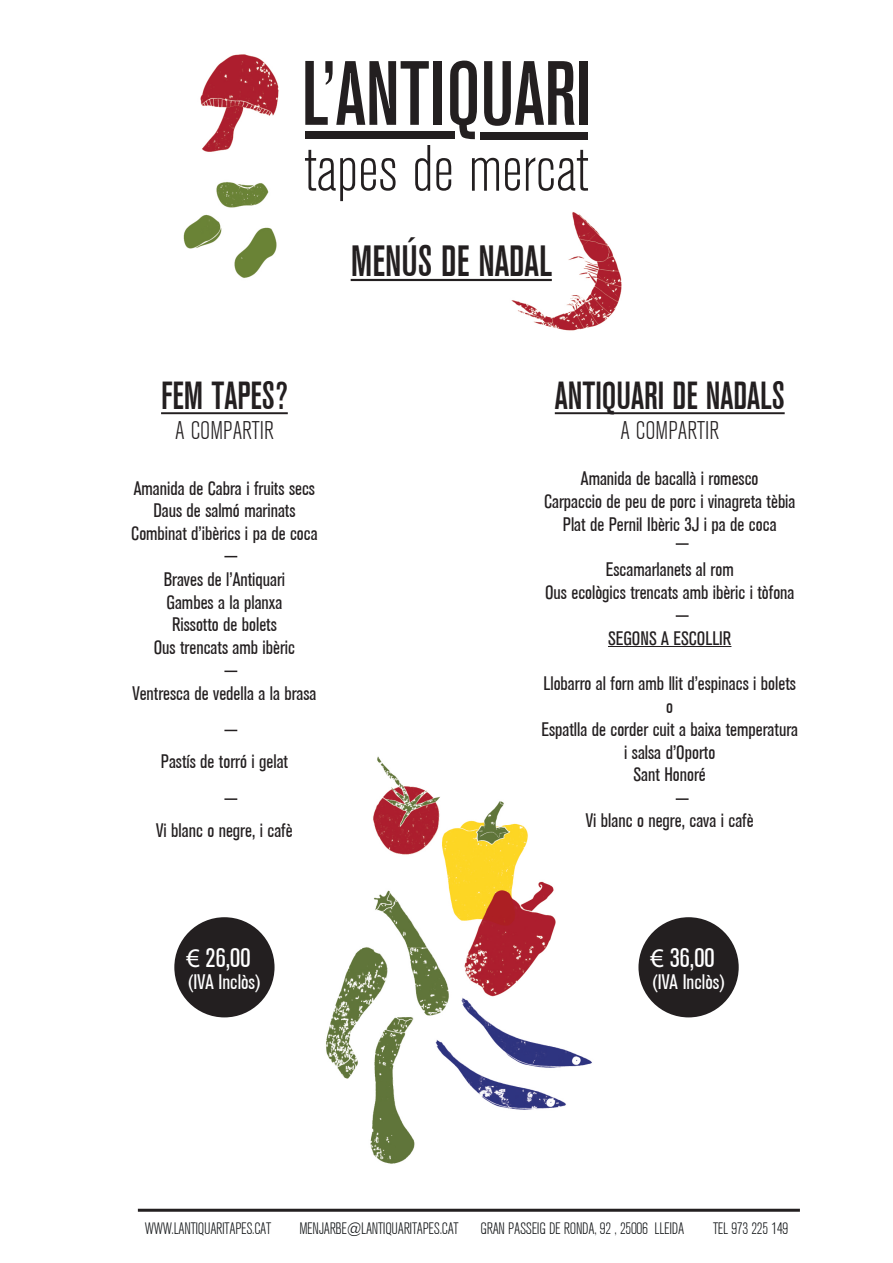
<style>
.page{position:relative;width:893px;height:1263px;background:#fff}
.page>*{position:absolute;margin:0;border:0;box-sizing:border-box;transform-origin:0 0}
.t1{font:500 condensed 43.5px "Akzidenz Grotesk BE";color:#231f20}
.t2{font:500 condensed 39px "Akzidenz Grotesk BE";color:#231f20}
.t3{font:condensed 27px "Akzidenz Grotesk BE";color:#fff}
.t4{font:300 condensed 25.5px "Akzidenz Grotesk BE";color:#231f20}
.t5{font:condensed 21px "Akzidenz Grotesk BE";color:#fff}
.t6{font:condensed 19.5px/22.8px "Akzidenz Grotesk BE";color:#231f20;text-align:center}
.t7{font:300 condensed 16.5px "Akzidenz Grotesk BE";letter-spacing:-.02em;color:#111416}
.s1{font-family:"Myriad Pro";font-stretch:normal}
</style>
<div class="page">
<img style="left:137px;top:54px;width:663px;height:1158px">
<svg style="left:305px;top:150px;width:50px;height:51px"></svg>
<svg style="left:361px;top:158px;width:35px;height:33px"></svg>
<svg style="left:415px;top:145px;width:15px;height:46px"></svg>
<svg style="left:436px;top:158px;width:15px;height:33px"></svg>
<svg style="left:472px;top:158px;width:27px;height:33px"></svg>
<svg style="left:505px;top:158px;width:15px;height:33px"></svg>
<svg style="left:526px;top:150px;width:62px;height:41px"></svg>
<svg style="left:305px;top:61px;width:124px;height:64px"></svg>
<div style="left:433px;top:61px;width:8px;height:64px;background:#231f20"></div>
<svg style="left:450px;top:61px;width:27px;height:78px"></svg>
<svg style="left:484px;top:61px;width:91px;height:65px"></svg>
<div style="left:580px;top:61px;width:8px;height:64px;background:#231f20"></div>
<div style="left:305px;top:132px;width:150px;height:7px;background:#231f20"></div>
<div style="left:480px;top:132px;width:108px;height:7px;background:#231f20"></div>
<hr style="left:161px;top:412px;width:127px;height:2px;background:#231f20">
<div style="left:174px;top:917px;width:101px;height:100px;background:#231f20;border-radius:50%"></div>
<div style="left:638px;top:917px;width:101px;height:100px;background:#231f20;border-radius:50%"></div>
<hr style="left:351px;top:279px;width:201px;height:2px;background:#231f20">
<hr style="left:555px;top:412px;width:230px;height:2px;background:#231f20">
<hr style="left:608px;top:646px;width:123px;height:1px;background:#231f20">
<svg style="left:676px;top:543px;width:13px;height:2px"></svg>
<svg style="left:676px;top:615px;width:13px;height:2px"></svg>
<svg style="left:676px;top:798px;width:13px;height:2px"></svg>
<svg style="left:224px;top:556px;width:13px;height:1px"></svg>
<svg style="left:224px;top:671px;width:13px;height:1px"></svg>
<svg style="left:224px;top:730px;width:13px;height:1px"></svg>
<svg style="left:224px;top:798px;width:13px;height:2px"></svg>
<hr style="left:138px;top:1209px;width:662px;height:3px;background:#231f20">
<h1 class="t1" style="left:351px;top:239px;width:203px">MENÚS DE NADAL</h1>
<h2 class="t2" style="left:161px;top:377px;width:128px">FEM TAPES?</h2>
<h3 class="t4" style="left:175px;top:418px;width:100px">A COMPARTIR</h3>
<p class="t6" style="left:131px;top:477px;width:188px">Amanida de Cabra i fruits secs<br>Daus de salmó marinats<br>Combinat d’ibèrics i pa de coca</p>
<p class="t6" style="left:154px;top:569px;width:143px">Braves de l’Antiquari<br>Gambes a la planxa<br>Rissotto de bolets<br>Ous trencats amb ibèric</p>
<p class="t6" style="left:132px;top:683px;width:186px">Ventresca de vedella a la brasa</p>
<p class="t6" style="left:161px;top:751px;width:129px">Pastís de torró i gelat</p>
<p class="t6" style="left:156px;top:819px;width:138px">Vi blanc o negre, i cafè</p>
<h2 class="t2" style="left:555px;top:377px;width:231px">ANTIQUARI DE NADALS</h2>
<h3 class="t4" style="left:621px;top:418px;width:100px">A COMPARTIR</h3>
<p class="t6" style="left:544px;top:468px;width:253px">Amanida de bacallà i romesco<br>Carpaccio de peu de porc i vinagreta tèbia<br>Plat de Pernil Ibèric 3J i pa de coca</p>
<p class="t6" style="left:545px;top:559px;width:251px">Escamarlanets al rom<br>Ous ecològics trencats amb ibèric i tòfona</p>
<p class="t6" style="left:608px;top:627px;width:125px">SEGONS A ESCOLLIR</p>
<p class="t6" style="left:541px;top:673px;width:258px">Llobarro al forn amb llit d’espinacs i bolets o<br>Espatlla de corder cuit a baixa temperatura i salsa d’Oporto<br>Sant Honoré</p>
<p class="t6" style="left:586px;top:810px;width:169px">Vi blanc o negre, cava i cafè</p>
<h3 class="t3" style="left:186px;top:945px;width:66px"><span class="s1">€</span> 26,00</h3>
<p class="t5" style="left:188px;top:971px;width:75px">(IVA Inclòs)</p>
<h3 class="t3" style="left:650px;top:945px;width:66px"><span class="s1">€</span> 36,00</h3>
<p class="t5" style="left:652px;top:971px;width:75px">(IVA Inclòs)</p>
<p class="t7" style="left:145px;top:1220px;width:128px">WWW.LANTIQUARITAPES.CAT</p>
<p class="t7" style="left:299px;top:1220px;width:161px">MENJARBE@LANTIQUARITAPES.CAT</p>
<p class="t7" style="left:481px;top:1220px;width:205px">GRAN PASSEIG DE RONDA, 92 , 25006 LLEIDA</p>
<p class="t7" style="left:713px;top:1220px;width:77px">TEL 973 225 149</p>
</div>
